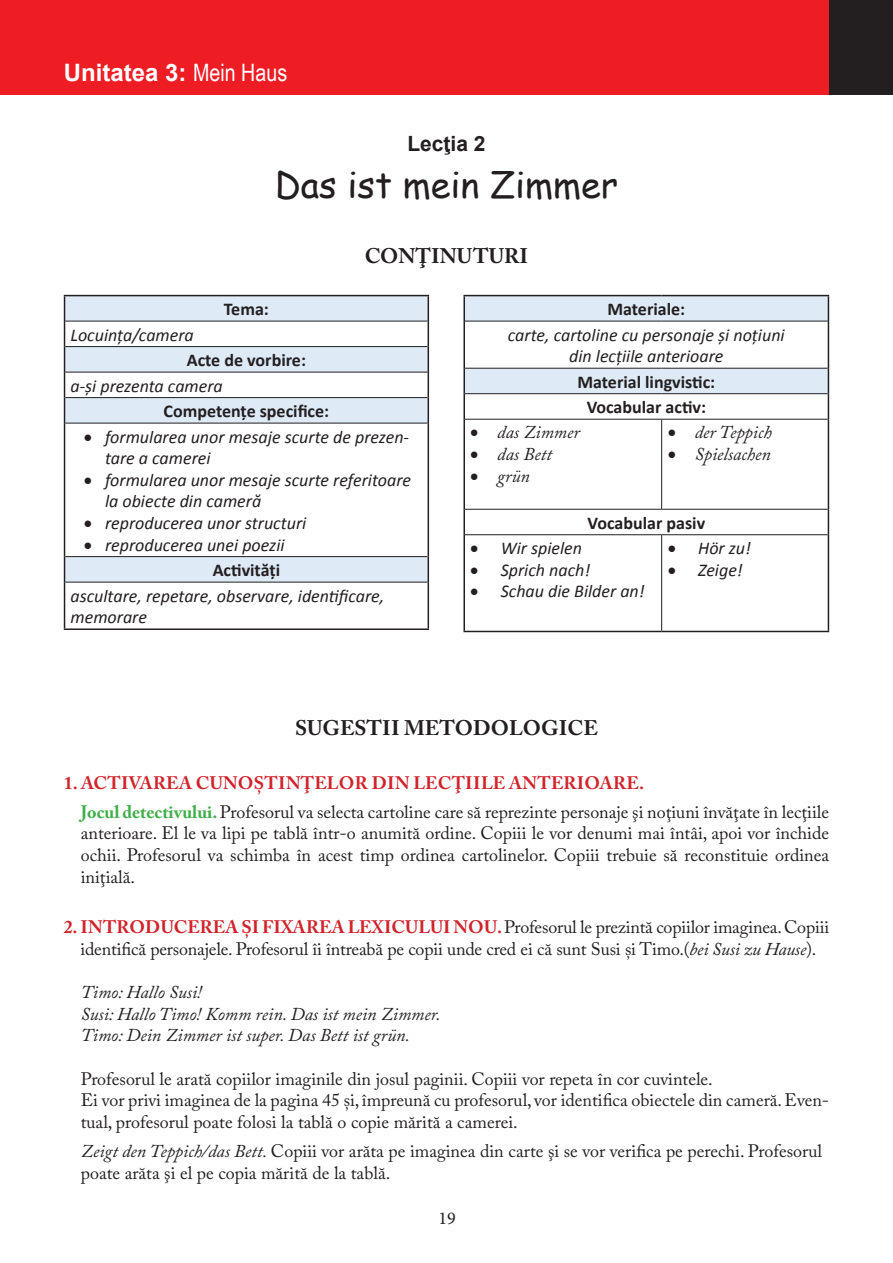
<style>
.page{position:relative;width:893px;height:1263px;background:#fff}
.page>*{position:absolute;margin:0;border:0;box-sizing:border-box;transform-origin:0 0}
.t1{font:36px "Comic Sans MS";color:#231f20}
.Heading_1{font:700 24px "Arial";color:#fff}
.t2{font:700 21px "Adobe Caslon Pro";color:#231f20}
.Heading_2{font:700 21px "Arial";color:#231f20}
.Normal__Web{font:18px/21.6px "Adobe Caslon Pro";color:#231f20}
.t3{font:italic 18px/21.6px "Calibri";color:#231f20}
.t4{font:italic 18px "Adobe Caslon Pro";color:#231f20}
.t5{font:700 18px "Calibri";color:#231f20}
.t6{font:700 18px "Adobe Caslon Pro";letter-spacing:.015em;color:#d1232a}
.t7{font:18px "Minion Pro";color:#231f20}
.s1{font-family:"Arial Narrow";font-weight:400}
.s2{font-weight:700;color:#40ae49}
.s3{font-weight:700;color:#d1232a}
.s4{font-style:italic}
</style>
<div class="page">
<div style="left:0;top:0;width:893px;height:95px;background:#ee1d23"></div>
<div style="left:829px;top:0;width:64px;height:95px;background:#231f20"></div>
<svg style="left:65px;top:296px;width:363px;height:286px"></svg>
<hr style="left:64px;top:295px;width:365px;height:1px;background:#231f20">
<svg style="left:64px;top:296px;width:1px;height:127px"></svg>
<svg style="left:428px;top:296px;width:1px;height:127px"></svg>
<hr style="left:64px;top:423px;width:1px;height:134px;background:#231f20">
<hr style="left:428px;top:423px;width:1px;height:134px;background:#231f20">
<svg style="left:64px;top:557px;width:1px;height:25px"></svg>
<svg style="left:428px;top:557px;width:1px;height:25px"></svg>
<hr style="left:64px;top:582px;width:1px;height:46px;background:#231f20">
<hr style="left:428px;top:582px;width:1px;height:46px;background:#231f20">
<hr style="left:64px;top:628px;width:365px;height:2px;background:#231f20">
<hr style="left:65px;top:321px;width:363px;height:1px;background:#231f20">
<hr style="left:65px;top:346px;width:363px;height:1px;background:#231f20">
<hr style="left:65px;top:372px;width:363px;height:1px;background:#231f20">
<hr style="left:65px;top:397px;width:363px;height:1px;background:#231f20">
<hr style="left:65px;top:423px;width:363px;height:1px;background:#231f20">
<hr style="left:65px;top:556px;width:363px;height:1px;background:#231f20">
<hr style="left:65px;top:582px;width:363px;height:1px;background:#231f20">
<hr style="left:463px;top:295px;width:199px;height:1px;background:#231f20">
<hr style="left:463px;top:296px;width:2px;height:25px;background:#231f20">
<hr style="left:662px;top:295px;width:167px;height:1px;background:#231f20">
<hr style="left:463px;top:321px;width:2px;height:47px;background:#231f20">
<hr style="left:463px;top:368px;width:2px;height:26px;background:#231f20">
<hr style="left:463px;top:394px;width:2px;height:25px;background:#231f20">
<svg style="left:464px;top:296px;width:365px;height:123px"></svg>
<hr style="left:463px;top:419px;width:2px;height:90px;background:#231f20">
<hr style="left:828px;top:419px;width:1px;height:90px;background:#231f20">
<hr style="left:463px;top:509px;width:2px;height:26px;background:#231f20">
<svg style="left:828px;top:509px;width:1px;height:26px"></svg>
<hr style="left:463px;top:535px;width:2px;height:96px;background:#231f20">
<hr style="left:828px;top:535px;width:1px;height:96px;background:#231f20">
<hr style="left:463px;top:631px;width:199px;height:1px;background:#231f20">
<hr style="left:662px;top:631px;width:167px;height:1px;background:#231f20">
<hr style="left:465px;top:321px;width:197px;height:1px;background:#231f20">
<hr style="left:662px;top:321px;width:166px;height:1px;background:#231f20">
<hr style="left:465px;top:368px;width:197px;height:1px;background:#231f20">
<hr style="left:662px;top:368px;width:166px;height:1px;background:#231f20">
<hr style="left:465px;top:393px;width:197px;height:1px;background:#231f20">
<hr style="left:662px;top:393px;width:166px;height:1px;background:#231f20">
<hr style="left:465px;top:419px;width:197px;height:1px;background:#231f20">
<hr style="left:662px;top:419px;width:166px;height:1px;background:#231f20">
<hr style="left:661px;top:420px;width:1px;height:89px;background:#231f20">
<hr style="left:465px;top:509px;width:197px;height:1px;background:#231f20">
<hr style="left:662px;top:509px;width:166px;height:1px;background:#231f20">
<hr style="left:465px;top:534px;width:197px;height:1px;background:#231f20">
<hr style="left:662px;top:534px;width:166px;height:1px;background:#231f20">
<hr style="left:661px;top:535px;width:1px;height:96px;background:#231f20">
<p class="Heading_1" style="left:64px;top:56px;width:225px">Unitatea 3: <span class="s1">Mein Haus</span></p>
<p class="Heading_2" style="left:407px;top:128px;width:80px">Lecţia 2</p>
<p class="t1" style="left:275px;top:159px;width:345px">Das ist mein Zimmer</p>
<p class="t2" style="left:365px;top:244px;width:165px">CONŢINUTURI</p>
<p class="t5" style="left:224px;top:298px;width:46px">Tema:</p>
<p class="t3" style="left:71px;top:323px;width:125px">Locuinţa/camera</p>
<p class="t5" style="left:187px;top:349px;width:121px">Acte de vorbire:</p>
<p class="t3" style="left:71px;top:374px;width:154px">a-şi prezenta camera</p>
<p class="t5" style="left:164px;top:400px;width:167px">Competențe specifice:</p>
<p class="t3" style="left:105px;top:425px;width:306px;text-indent:-21px">• formularea unor mesaje scurte de prezen&shy;tare a camerei</p>
<p class="t3" style="left:105px;top:468px;width:308px;text-indent:-21px">• formularea unor mesaje scurte referitoare la obiecte din cameră</p>
<p class="t3" style="left:84px;top:511px;width:224px">• reproducerea unor structuri</p>
<p class="t3" style="left:84px;top:533px;width:202px">• reproducerea unei poezii</p>
<p class="t5" style="left:213px;top:559px;width:69px">Activități</p>
<p class="t3" style="left:71px;top:584px;width:315px">ascultare, repetare, observare, identificare, memorare</p>
<p class="t5" style="left:607px;top:298px;width:79px">Materiale:</p>
<p class="t3" style="left:508px;top:323px;width:278px">carte, cartoline cu personaje şi noţiuni</p>
<p class="t3" style="left:569px;top:345px;width:156px">din lecţiile anterioare</p>
<p class="t5" style="left:577px;top:371px;width:139px">Material lingvistic:</p>
<p class="t5" style="left:587px;top:396px;width:121px">Vocabular activ:</p>
<p class="t4" style="left:470px;top:422px;width:111px">• das Zimmer</p>
<p class="t4" style="left:470px;top:443px;width:83px">• das Bett</p>
<p class="t4" style="left:470px;top:465px;width:61px">• grün</p>
<p class="t4" style="left:668px;top:422px;width:106px">• der Teppich</p>
<p class="t4" style="left:668px;top:443px;width:105px">• Spielsachen</p>
<p class="t5" style="left:588px;top:512px;width:119px">Vocabular pasiv</p>
<p class="t3" style="left:470px;top:537px;width:113px">• Wir spielen</p>
<p class="t3" style="left:470px;top:558px;width:122px">• Sprich nach!</p>
<p class="t3" style="left:470px;top:580px;width:176px">• Schau die Bilder an!</p>
<p class="t3" style="left:668px;top:537px;width:85px">• Hör zu!</p>
<p class="t3" style="left:668px;top:558px;width:77px">• Zeige!</p>
<p class="t2" style="left:295px;top:715px;width:304px">SUGESTII METODOLOGICE</p>
<p class="t6" style="left:64px;top:772px;width:582px">1. ACTIVAREA CUNOŞTINŢELOR DIN LECŢIILE ANTERIOARE.</p>
<p class="Normal__Web" style="left:81px;top:801px;width:750px;text-align:justify"><span class="s2">Jocul detectivului.</span>Profesorul va selecta cartoline care să reprezinte personaje şi noţiuni învăţate în lecţiile anterioare. El le va lipi pe tablă într-o anumită ordine. Copiii le vor denumi mai întâi, apoi vor închide ochii. Profesorul va schimba în acest timp ordinea cartolinelor. Copiii trebuie să reconstituie ordinea iniţială.</p>
<p class="Normal__Web" style="left:64px;top:916px;width:767px;text-align:center"><span class="s3">2. INTRODUCEREA ŞI FIXAREA LEXICULUI NOU.</span> Profesorul le prezintă copiilor imaginea. Copiii identifică personajele. Profesorul îi întreabă pe copii unde cred ei că sunt Susi şi Timo.(<span class="s4">bei Susi zu Hause</span>).</p>
<p class="t4" style="left:81px;top:981px;width:123px">Timo: Hallo Susi!</p>
<p class="t4" style="left:81px;top:1003px;width:361px">Susi: Hallo Timo! Komm rein. Das ist mein Zimmer.</p>
<p class="t4" style="left:81px;top:1025px;width:331px">Timo: Dein Zimmer ist super. Das Bett ist grün.</p>
<p class="Normal__Web" style="left:81px;top:1067px;width:633px">Profesorul le arată copiilor imaginile din josul paginii. Copiii vor repeta în cor cuvintele.</p>
<p class="Normal__Web" style="left:81px;top:1089px;width:750px">Ei vor privi imaginea de la pagina 45 şi, împreună cu profesorul, vor identifica obiectele din cameră. Even&shy;tual, profesorul poate folosi la tablă o copie mărită a camerei.</p>
<p class="Normal__Web" style="left:81px;top:1140px;width:743px"><span class="s4">Zeigt den Teppich/das Bett.</span> Copiii vor arăta pe imaginea din carte şi se vor verifica pe perechi. Profesorul poate arăta şi el pe copia mărită de la tablă.</p>
<p class="t7" style="left:439px;top:1206px;width:19px">19</p>
</div>
